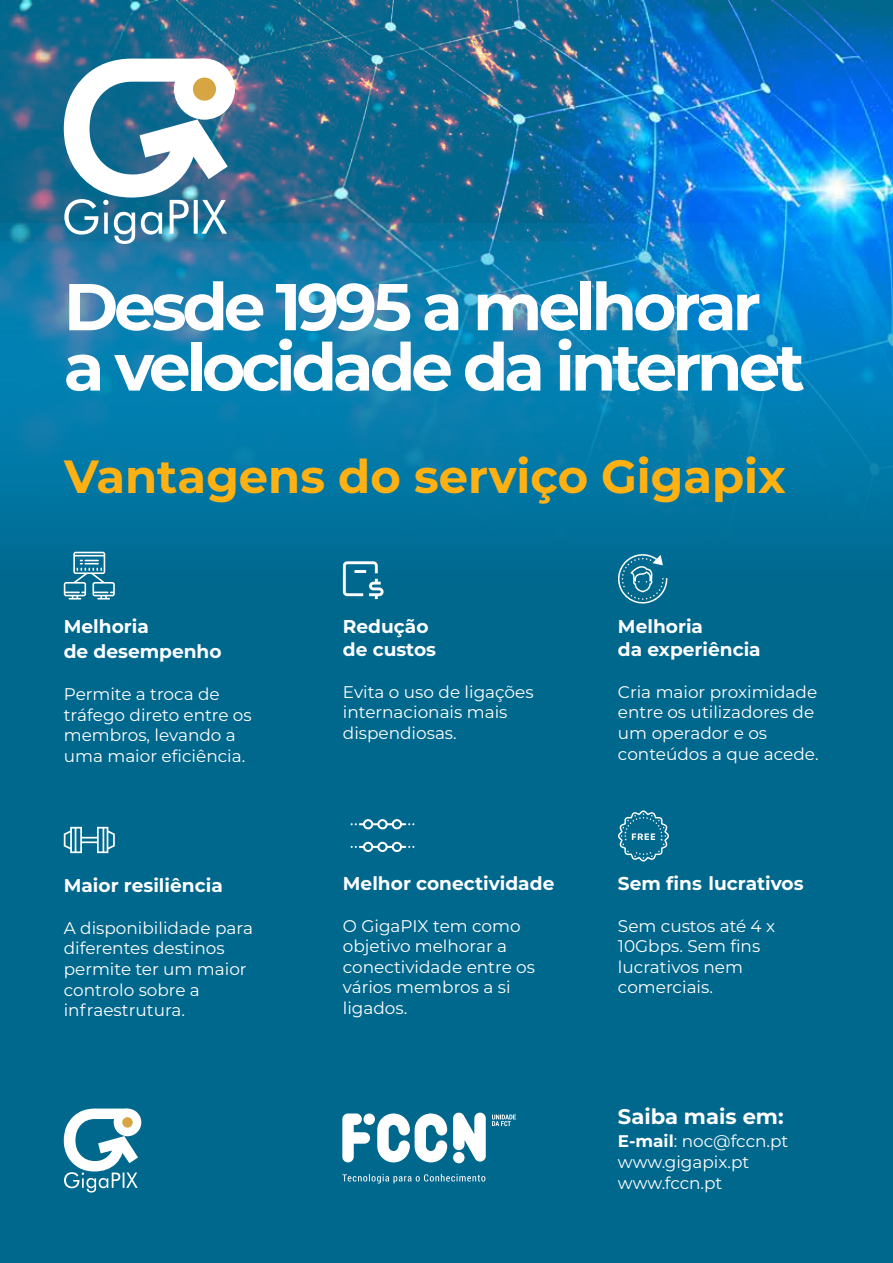
<style>
.page{position:relative;width:893px;height:1263px;background:#00678d}
.page>*{position:absolute;margin:0;border:0;box-sizing:border-box;transform-origin:0 0}
.t1{font:700 66px/60.3px "Montserrat";letter-spacing:-.065em;color:#fefefe}
.t2{font:700 46.5px "Montserrat";color:#ffb114}
.t3{font:700 21.15px "Montserrat";color:#fefefe}
.t4{font:700 18.6px/23.4px "Montserrat";color:#fefefe}
.t5{font:16.95px/20.5px "Montserrat";color:#fefefe}
.s1{font-weight:700}
</style>
<div class="page">
<img style="left:0;top:0;width:893px;height:223px">
<svg style="left:0;top:223px;width:893px;height:18px"></svg>
<svg style="left:0;top:241px;width:893px;height:347px"></svg>
<svg style="left:342px;top:1112px;width:174px;height:71px"></svg>
<svg style="left:64px;top:59px;width:171px;height:185px"></svg>
<svg style="left:64px;top:1108px;width:77px;height:84px"></svg>
<svg style="left:64px;top:552px;width:51px;height:47px"></svg>
<svg style="left:343px;top:561px;width:41px;height:38px"></svg>
<svg style="left:616px;top:554px;width:52px;height:50px"></svg>
<svg style="left:64px;top:827px;width:51px;height:26px"></svg>
<svg style="left:351px;top:819px;width:63px;height:33px"></svg>
<svg style="left:618px;top:810px;width:51px;height:52px"></svg>
<h1 class="t1" style="left:64px;top:275px;width:742px">Desde 1995 a melhorar a velocidade da internet</h1>
<h2 class="t2" style="left:64px;top:446px;width:723px">Vantagens do serviço Gigapix</h2>
<p class="t4" style="left:64px;top:613px;width:159px;line-height:25px">Melhoria<br>de desempenho</p>
<p class="t5" style="left:64px;top:683px;width:189px">Permite a troca de tráfego direto entre os membros, levando a uma maior eficiência.</p>
<p class="t4" style="left:64px;top:873px;width:161px">Maior resiliência</p>
<p class="t5" style="left:64px;top:917px;width:191px">A disponibilidade para diferentes destinos permite ter um maior controlo sobre a infraestrutura.</p>
<p class="t4" style="left:343px;top:614px;width:95px">Redução de custos</p>
<p class="t5" style="left:343px;top:681px;width:192px">Evita o uso de ligações internacionais mais dispendiosas.</p>
<p class="t4" style="left:343px;top:871px;width:213px">Melhor conectividade</p>
<p class="t5" style="left:343px;top:915px;width:194px">O GigaPIX tem como objetivo melhorar a conectividade entre os vários membros a si ligados.</p>
<p class="t4" style="left:618px;top:614px;width:144px">Melhoria<br>da experiência</p>
<p class="t5" style="left:618px;top:681px;width:202px">Cria maior proximidade entre os utilizadores de um operador e os conteúdos a que acede.</p>
<p class="t4" style="left:618px;top:871px;width:187px">Sem fins lucrativos</p>
<p class="t5" style="left:618px;top:915px;width:159px">Sem custos até 4 x<br>10Gbps. Sem fins lucrativos nem comerciais.</p>
<p class="t3" style="left:618px;top:1102px;width:167px">Saiba mais em:</p>
<p class="t5" style="left:618px;top:1131px;width:172px"><span class="s1">E-mail</span>: noc@fccn.pt www.gigapix.pt www.fccn.pt</p>
</div>
